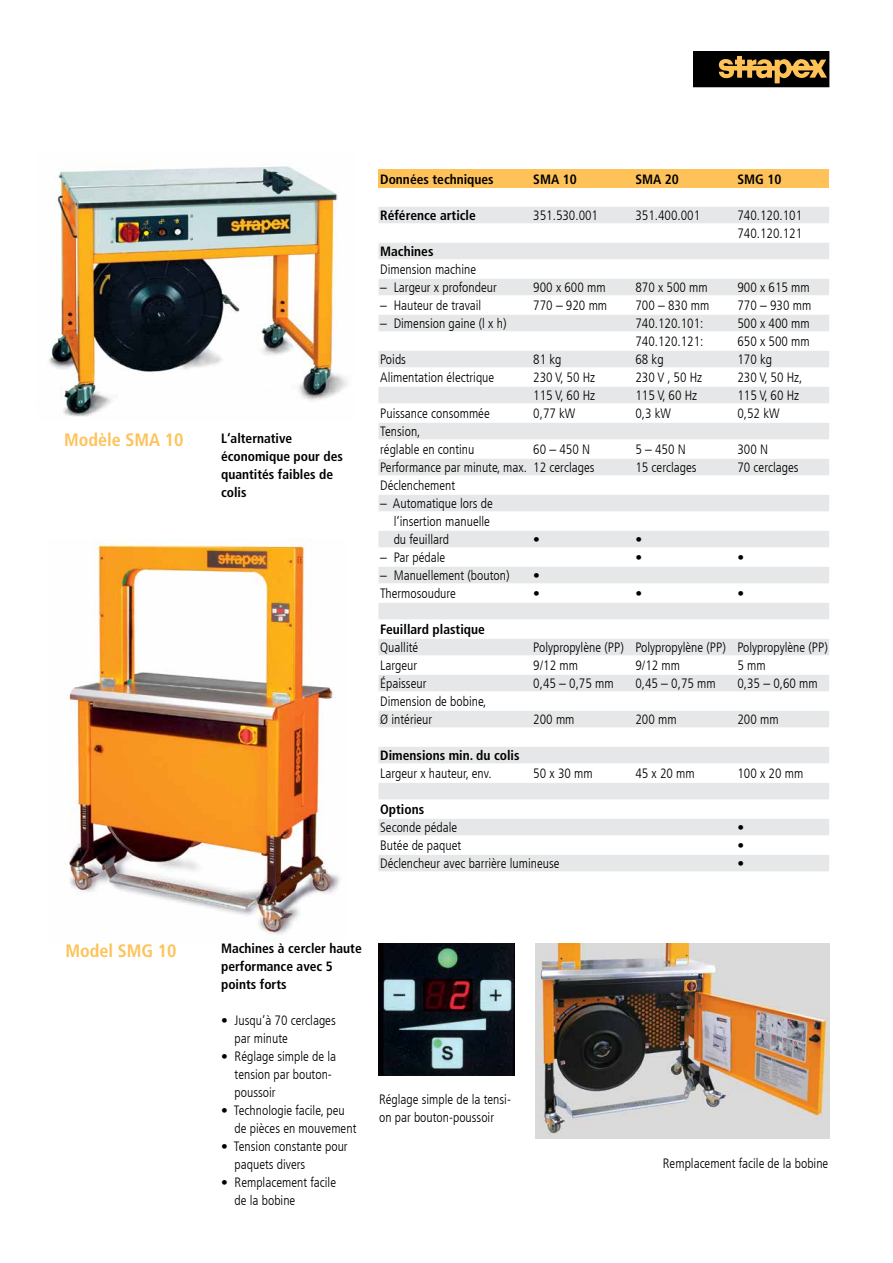
<style>
.page{position:relative;width:893px;height:1263px;background:#fff}
.page>*{position:absolute;margin:0;border:0;box-sizing:border-box;transform-origin:0 0}
.t1{font:700 condensed 18px "Frutiger LT Com";color:#fec259}
.t2{font:300 condensed 13.5px/18px "Frutiger LT Com";color:#000}
.t3{font:700 condensed 13.5px/18px "Frutiger LT Com";color:#000}
</style>
<div class="page">
<img style="left:49px;top:166px;width:299px;height:251px">
<img style="left:378px;top:943px;width:137px;height:132px">
<img style="left:69px;top:539px;width:271px;height:396px">
<img style="left:536px;top:943px;width:293px;height:195px">
<div style="left:378px;top:169px;width:451px;height:19px;background:#fec259"></div>
<div style="left:378px;top:207px;width:451px;height:16px;background:#e6e7e8"></div>
<div style="left:378px;top:243px;width:451px;height:16px;background:#e6e7e8"></div>
<div style="left:378px;top:279px;width:451px;height:16px;background:#e6e7e8"></div>
<div style="left:378px;top:315px;width:451px;height:16px;background:#e6e7e8"></div>
<div style="left:378px;top:351px;width:451px;height:16px;background:#e6e7e8"></div>
<div style="left:378px;top:387px;width:451px;height:16px;background:#e6e7e8"></div>
<div style="left:378px;top:423px;width:451px;height:16px;background:#e6e7e8"></div>
<div style="left:378px;top:459px;width:451px;height:16px;background:#e6e7e8"></div>
<div style="left:378px;top:495px;width:451px;height:16px;background:#e6e7e8"></div>
<div style="left:378px;top:531px;width:451px;height:16px;background:#e6e7e8"></div>
<div style="left:378px;top:567px;width:451px;height:16px;background:#e6e7e8"></div>
<div style="left:378px;top:603px;width:451px;height:16px;background:#e6e7e8"></div>
<div style="left:378px;top:639px;width:451px;height:16px;background:#e6e7e8"></div>
<div style="left:378px;top:675px;width:451px;height:16px;background:#e6e7e8"></div>
<div style="left:378px;top:711px;width:451px;height:16px;background:#e6e7e8"></div>
<div style="left:378px;top:747px;width:451px;height:16px;background:#e6e7e8"></div>
<div style="left:378px;top:783px;width:451px;height:16px;background:#e6e7e8"></div>
<div style="left:378px;top:819px;width:451px;height:16px;background:#e6e7e8"></div>
<div style="left:378px;top:855px;width:451px;height:16px;background:#e6e7e8"></div>
<div style="left:693px;top:51px;width:136px;height:36px;background:#000"></div>
<svg style="left:719px;top:56px;width:108px;height:27px"></svg>
<p class="t1" style="left:64px;top:429px;width:121px">Modèle SMA 10</p>
<p class="t1" style="left:66px;top:940px;width:113px">Model SMG 10</p>
<p class="t3" style="left:221px;top:429px;width:73px">L‘alternative</p>
<p class="t3" style="left:221px;top:447px;width:123px">économique pour des quantités faibles de colis</p>
<p class="t3" style="left:380px;top:170px;width:115px">Données techniques</p>
<p class="t3" style="left:533px;top:170px;width:45px">SMA 10</p>
<p class="t3" style="left:635px;top:170px;width:45px">SMA 20</p>
<p class="t3" style="left:737px;top:170px;width:46px">SMG 10</p>
<p class="t3" style="left:380px;top:206px;width:97px">Référence article</p>
<p class="t2" style="left:533px;top:206px;width:66px">351.530.001</p>
<p class="t2" style="left:635px;top:206px;width:66px">351.400.001</p>
<p class="t2" style="left:737px;top:206px;width:66px">740.120.101</p>
<p class="t2" style="left:737px;top:224px;width:66px">740.120.121</p>
<p class="t3" style="left:380px;top:242px;width:55px">Machines</p>
<p class="t2" style="left:380px;top:260px;width:98px">Dimension machine</p>
<p class="t2" style="left:380px;top:278px;width:118px">– Largeur x profondeur</p>
<p class="t2" style="left:533px;top:278px;width:74px">900 x 600 mm</p>
<p class="t2" style="left:635px;top:278px;width:74px">870 x 500 mm</p>
<p class="t2" style="left:737px;top:278px;width:74px">900 x 615 mm</p>
<p class="t2" style="left:380px;top:296px;width:103px">– Hauteur de travail</p>
<p class="t2" style="left:533px;top:296px;width:75px">770 – 920 mm</p>
<p class="t2" style="left:635px;top:296px;width:75px">700 – 830 mm</p>
<p class="t2" style="left:737px;top:296px;width:75px">770 – 930 mm</p>
<p class="t2" style="left:380px;top:314px;width:128px">– Dimension gaine (l x h)</p>
<p class="t2" style="left:635px;top:314px;width:70px">740.120.101:</p>
<p class="t2" style="left:737px;top:314px;width:74px">500 x 400 mm</p>
<p class="t2" style="left:635px;top:332px;width:70px">740.120.121:</p>
<p class="t2" style="left:737px;top:332px;width:74px">650 x 500 mm</p>
<p class="t2" style="left:380px;top:350px;width:27px">Poids</p>
<p class="t2" style="left:533px;top:350px;width:30px">81 kg</p>
<p class="t2" style="left:635px;top:350px;width:30px">68 kg</p>
<p class="t2" style="left:737px;top:350px;width:36px">170 kg</p>
<p class="t2" style="left:380px;top:368px;width:116px">Alimentation électrique</p>
<p class="t2" style="left:533px;top:368px;width:63px">230 V, 50 Hz</p>
<p class="t2" style="left:635px;top:368px;width:68px">230 V , 50 Hz</p>
<p class="t2" style="left:737px;top:368px;width:67px">230 V, 50 Hz,</p>
<p class="t2" style="left:533px;top:386px;width:63px">115 V, 60 Hz</p>
<p class="t2" style="left:635px;top:386px;width:63px">115 V, 60 Hz</p>
<p class="t2" style="left:737px;top:386px;width:63px">115 V, 60 Hz</p>
<p class="t2" style="left:380px;top:404px;width:111px">Puissance consommée</p>
<p class="t2" style="left:533px;top:404px;width:44px">0,77 kW</p>
<p class="t2" style="left:635px;top:404px;width:37px">0,3 kW</p>
<p class="t2" style="left:737px;top:404px;width:44px">0,52 kW</p>
<p class="t2" style="left:380px;top:422px;width:42px">Tension,</p>
<p class="t2" style="left:380px;top:440px;width:96px">réglable en continu</p>
<p class="t2" style="left:533px;top:440px;width:58px">60 – 450 N</p>
<p class="t2" style="left:635px;top:440px;width:52px">5 – 450 N</p>
<p class="t2" style="left:737px;top:440px;width:32px">300 N</p>
<p class="t2" style="left:380px;top:458px;width:216px">Performance par minute, max. 12 cerclages</p>
<p class="t2" style="left:635px;top:458px;width:63px">15 cerclages</p>
<p class="t2" style="left:737px;top:458px;width:63px">70 cerclages</p>
<p class="t2" style="left:380px;top:476px;width:77px">Déclenchement</p>
<p class="t2" style="left:380px;top:494px;width:114px">– Automatique lors de</p>
<p class="t2" style="left:394px;top:512px;width:98px">l‘insertion manuelle</p>
<p class="t2" style="left:394px;top:530px;width:57px">du feuillard</p>
<p class="t2" style="left:533px;top:530px;width:8px">•</p>
<p class="t2" style="left:635px;top:530px;width:8px">•</p>
<p class="t2" style="left:380px;top:548px;width:66px">– Par pédale</p>
<p class="t2" style="left:635px;top:548px;width:8px">•</p>
<p class="t2" style="left:737px;top:548px;width:8px">•</p>
<p class="t2" style="left:380px;top:566px;width:131px">– Manuellement (bouton)</p>
<p class="t2" style="left:533px;top:566px;width:8px">•</p>
<p class="t2" style="left:380px;top:584px;width:77px">Thermosoudure</p>
<p class="t2" style="left:533px;top:584px;width:8px">•</p>
<p class="t2" style="left:635px;top:584px;width:8px">•</p>
<p class="t2" style="left:737px;top:584px;width:8px">•</p>
<p class="t3" style="left:380px;top:620px;width:106px">Feuillard plastique</p>
<p class="t2" style="left:380px;top:638px;width:40px">Quallité</p>
<p class="t2" style="left:533px;top:638px;width:296px">Polypropylène (PP) Polypropylène (PP) Polypropylène (PP)</p>
<p class="t2" style="left:380px;top:656px;width:39px">Largeur</p>
<p class="t2" style="left:533px;top:656px;width:46px">9/12 mm</p>
<p class="t2" style="left:635px;top:656px;width:46px">9/12 mm</p>
<p class="t2" style="left:737px;top:656px;width:30px">5 mm</p>
<p class="t2" style="left:380px;top:674px;width:48px">Épaisseur</p>
<p class="t2" style="left:533px;top:674px;width:82px">0,45 – 0,75 mm</p>
<p class="t2" style="left:635px;top:674px;width:82px">0,45 – 0,75 mm</p>
<p class="t2" style="left:737px;top:674px;width:82px">0,35 – 0,60 mm</p>
<p class="t2" style="left:380px;top:692px;width:108px">Dimension de bobine,</p>
<p class="t2" style="left:380px;top:710px;width:54px">Ø intérieur</p>
<p class="t2" style="left:533px;top:710px;width:43px">200 mm</p>
<p class="t2" style="left:635px;top:710px;width:43px">200 mm</p>
<p class="t2" style="left:737px;top:710px;width:43px">200 mm</p>
<p class="t3" style="left:380px;top:746px;width:141px">Dimensions min. du colis</p>
<p class="t2" style="left:380px;top:764px;width:113px">Largeur x hauteur, env.</p>
<p class="t2" style="left:533px;top:764px;width:61px">50 x 30 mm</p>
<p class="t2" style="left:635px;top:764px;width:61px">45 x 20 mm</p>
<p class="t2" style="left:737px;top:764px;width:67px">100 x 20 mm</p>
<p class="t3" style="left:380px;top:800px;width:46px">Options</p>
<p class="t2" style="left:380px;top:818px;width:79px">Seconde pédale</p>
<p class="t2" style="left:737px;top:818px;width:8px">•</p>
<p class="t2" style="left:380px;top:836px;width:82px">Butée de paquet</p>
<p class="t2" style="left:737px;top:836px;width:8px">•</p>
<p class="t2" style="left:380px;top:854px;width:181px">Déclencheur avec barrière lumineuse</p>
<p class="t2" style="left:737px;top:854px;width:8px">•</p>
<p class="t3" style="left:221px;top:940px;width:142px">Machines à cercler haute performance avec 5 points forts</p>
<p class="t2" style="left:221px;top:1012px;width:116px">• Jusqu‘à 70 cerclages</p>
<p class="t2" style="left:235px;top:1030px;width:55px">par minute</p>
<p class="t2" style="left:221px;top:1048px;width:116px">• Réglage simple de la</p>
<p class="t2" style="left:235px;top:1066px;width:99px">tension par bouton-</p>
<p class="t2" style="left:235px;top:1084px;width:43px">poussoir</p>
<p class="t2" style="left:221px;top:1102px;width:125px">• Technologie facile, peu</p>
<p class="t2" style="left:235px;top:1120px;width:123px">de pièces en mouvement</p>
<p class="t2" style="left:221px;top:1138px;width:128px">• Tension constante pour</p>
<p class="t2" style="left:235px;top:1156px;width:72px">paquets divers</p>
<p class="t2" style="left:221px;top:1174px;width:117px">• Remplacement facile</p>
<p class="t2" style="left:235px;top:1192px;width:62px">de la bobine</p>
<p class="t2" style="left:379px;top:1091px;width:133px">Réglage simple de la tensi&shy;on par bouton-poussoir</p>
<p class="t2" style="left:663px;top:1154px;width:167px">Remplacement facile de la bobine</p>
</div>
